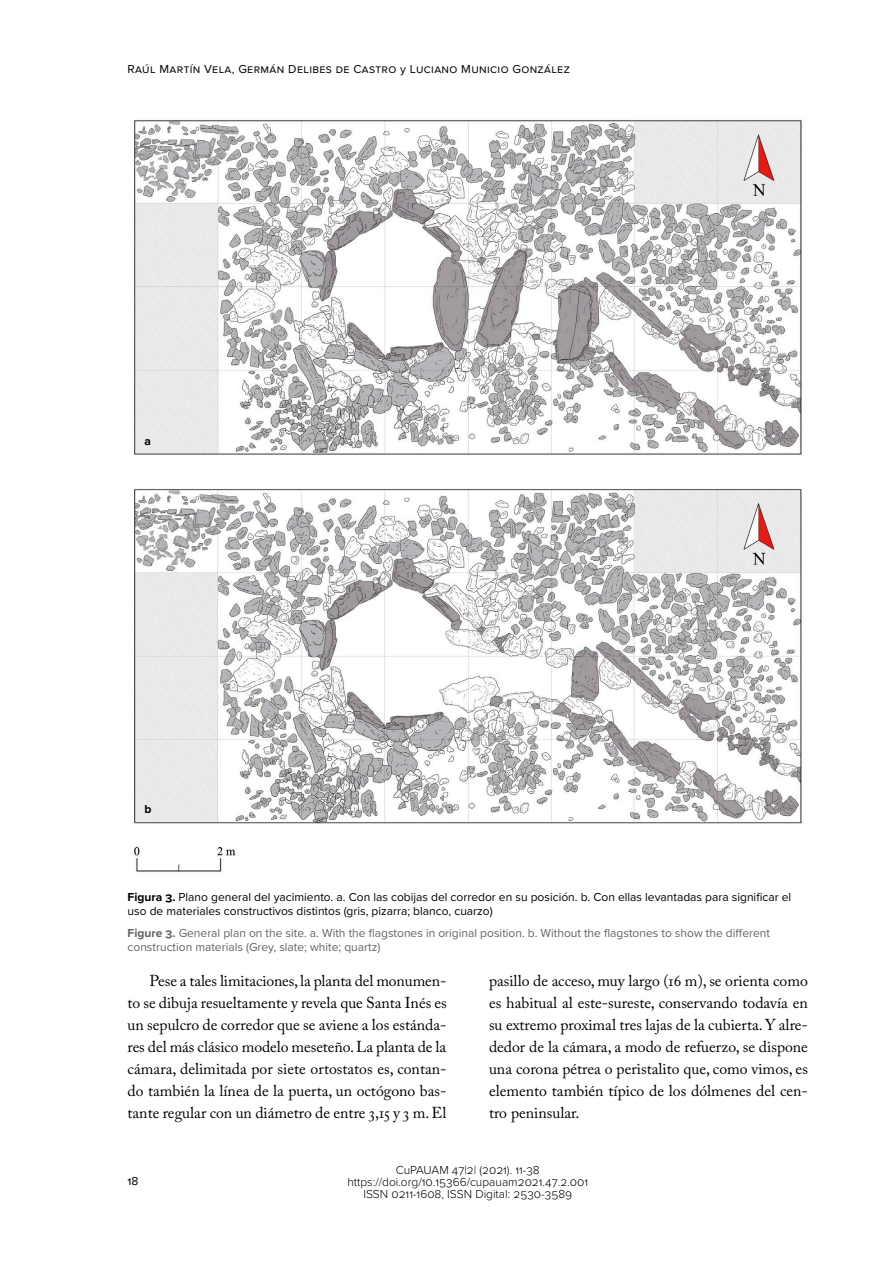
<style>
.page{position:relative;width:893px;height:1263px;background:#fff}
.page>*{position:absolute;margin:0;border:0;box-sizing:border-box;transform-origin:0 0}
.t1{font:15.75px/22px "Adobe Caslon Pro";color:#000;text-align:justify}
.t2{font:12px/14.4px "Proxima Nova";color:#000}
.t3{font:12px/14.4px "Proxima Nova";color:#636362}
.t4{font:300 12px/12px "Proxima Nova";color:#000;text-align:center}
.t5{font:12px "Proxima Nova";letter-spacing:.03em;color:#000}
.t6{font:700 12px "Proxima Nova";color:#000}
.s1{font-weight:700}
</style>
<div class="page">
<img style="left:134px;top:120px;width:668px;height:752px">
<p class="t5" style="left:128px;top:60px;width:444px">Raúl Martín Vela, Germán Delibes de Castro y Luciano Municio González</p>
<p class="t6" style="left:145px;top:432px;width:8px">a</p>
<p class="t6" style="left:145px;top:800px;width:9px">b</p>
<p class="t2" style="left:128px;top:889px;width:665px"><span class="s1">Figura 3.</span> Plano general del yacimiento. a. Con las cobijas del corredor en su posición. b. Con ellas levantadas para significar el uso de materiales constructivos distintos (gris, pizarra; blanco, cuarzo)</p>
<p class="t3" style="left:128px;top:925px;width:644px"><span class="s1">Figure 3.</span> General plan on the site. a. With the flagstones in original position. b. Without the flagstones to show the different construction materials (Grey, slate; white; quartz)</p>
<p class="t1" style="left:128px;top:969px;width:321px;text-indent:22px">Pese a tales limitaciones, la planta del monumen‑ to se dibuja resueltamente y revela que Santa Inés es un sepulcro de corredor que se aviene a los estánda‑ res del más clásico modelo meseteño. La planta de la cámara, delimitada por siete ortostatos es, contan‑ do también la línea de la puerta, un octógono bas‑ tante regular con un diámetro de entre 3,15 y 3 m. El</p>
<p class="t1" style="left:489px;top:969px;width:320px">pasillo de acceso, muy largo (16 m), se orienta como es habitual al este‑sureste, conservando todavía en su extremo proximal tres lajas de la cubierta. Y alre‑ dedor de la cámara, a modo de refuerzo, se dispone una corona pétrea o peristalito que, como vimos, es elemento también típico de los dólmenes del cen‑ tro peninsular.</p>
<p class="t2" style="left:128px;top:1173px;width:13px">18</p>
<p class="t4" style="left:347px;top:1164px;width:242px">CuPAUAM 47|2| (2021). 11-38 https://doi.org/10.15366/cupauam2021.47.2.001<br>ISSN 0211-1608, ISSN Digital: 2530-3589</p>
</div>
